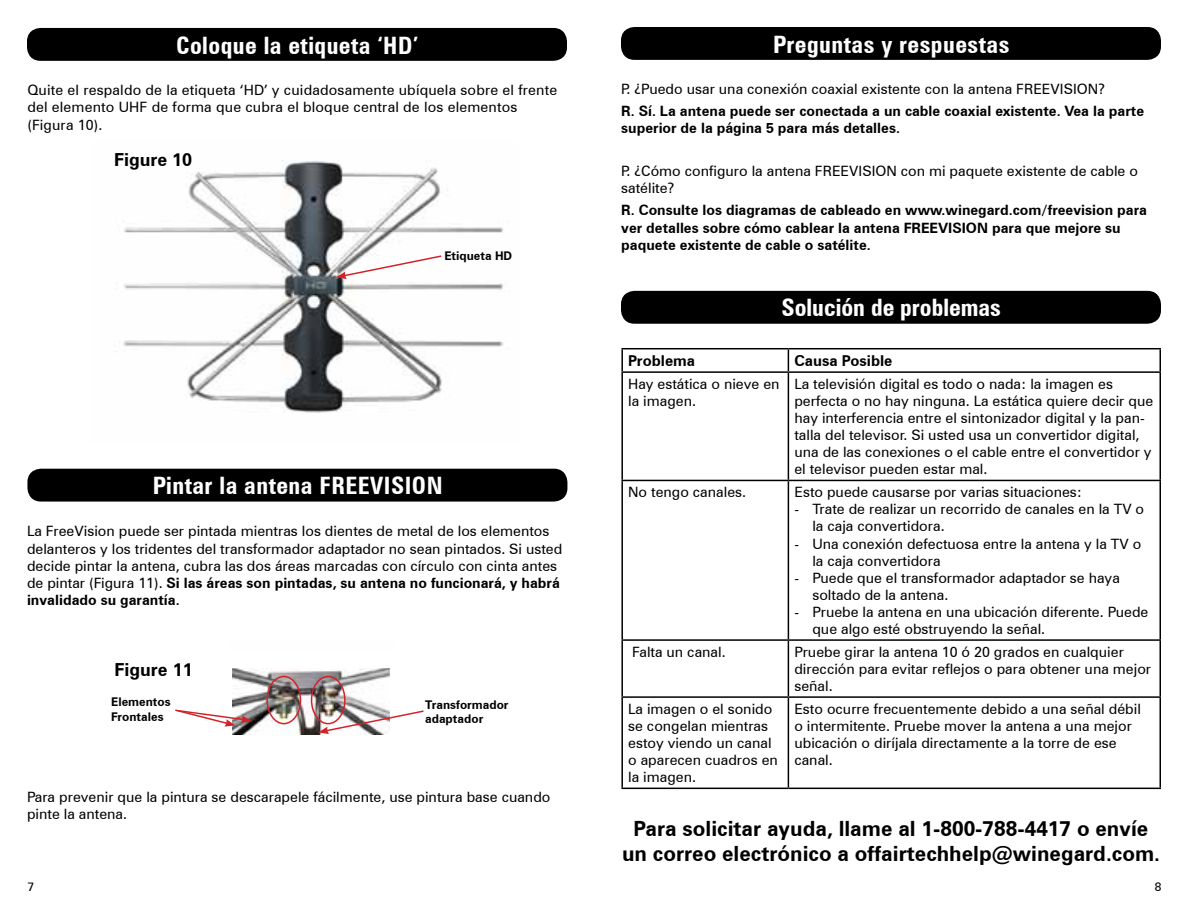
<style>
.page{position:relative;width:1188px;height:918px;background:#fff}
.page>*{position:absolute;margin:0;border:0;box-sizing:border-box;transform-origin:0 0}
.t1{font:700 condensed 24px "Zurich BT";letter-spacing:.02em;color:#fff}
.t2{font:700 condensed 24px "Zurich BT";color:#fff}
.t3{font:700 21px/25.2px "Zurich BT";color:#000;text-align:center}
.t4{font:700 18px "Zurich BT";color:#000}
.t5{font:700 15px "Zurich BT";color:#000}
.t6{font:14.25px/17.1px "Zurich BT";color:#000}
.t7{font:700 14.25px/17.5px "Zurich BT";color:#000}
.t8{font:700 12px/14.4px "Zurich BT";color:#000}
.t9{font:12px "Zurich BT";color:#000}
.s1{font-weight:700}
</style>
<div class="page">
<div style="left:621px;top:27px;width:540px;height:33px;background:#000;border-radius:14px"></div>
<div style="left:621px;top:291px;width:540px;height:33px;background:#000;border-radius:14px"></div>
<div style="left:27px;top:28px;width:540px;height:33px;background:#000;border-radius:14px"></div>
<div style="left:27px;top:469px;width:540px;height:33px;background:#000;border-radius:14px"></div>
<img style="left:232px;top:668px;width:158px;height:67px">
<svg style="left:175px;top:708px;width:77px;height:19px"></svg>
<svg style="left:318px;top:709px;width:106px;height:25px"></svg>
<div style="left:266px;top:676px;width:35px;height:48px;border:2px solid #d2232a;border-radius:50%"></div>
<div style="left:311px;top:676px;width:35px;height:48px;border:2px solid #d2232a;border-radius:50%"></div>
<img style="left:114px;top:160px;width:390px;height:253px">
<svg style="left:336px;top:254px;width:107px;height:25px"></svg>
<hr style="left:621px;top:348px;width:167px;height:1px;background:#000">
<hr style="left:621px;top:349px;width:2px;height:22px;background:#000">
<hr style="left:788px;top:348px;width:373px;height:1px;background:#000">
<svg style="left:788px;top:349px;width:1px;height:22px"></svg>
<svg style="left:1160px;top:349px;width:1px;height:22px"></svg>
<hr style="left:621px;top:371px;width:167px;height:2px;background:#000">
<hr style="left:621px;top:373px;width:2px;height:107px;background:#000">
<hr style="left:788px;top:371px;width:373px;height:2px;background:#000">
<hr style="left:788px;top:373px;width:1px;height:107px;background:#000">
<hr style="left:1160px;top:373px;width:1px;height:107px;background:#000">
<hr style="left:621px;top:480px;width:167px;height:1px;background:#000">
<hr style="left:621px;top:481px;width:2px;height:158px;background:#000">
<hr style="left:788px;top:480px;width:373px;height:1px;background:#000">
<hr style="left:788px;top:481px;width:1px;height:158px;background:#000">
<hr style="left:1160px;top:481px;width:1px;height:158px;background:#000">
<hr style="left:621px;top:639px;width:167px;height:2px;background:#000">
<hr style="left:621px;top:641px;width:2px;height:55px;background:#000">
<hr style="left:788px;top:639px;width:373px;height:2px;background:#000">
<hr style="left:788px;top:641px;width:1px;height:55px;background:#000">
<hr style="left:1160px;top:641px;width:1px;height:55px;background:#000">
<hr style="left:621px;top:696px;width:167px;height:2px;background:#000">
<hr style="left:621px;top:698px;width:2px;height:90px;background:#000">
<hr style="left:788px;top:696px;width:373px;height:2px;background:#000">
<hr style="left:788px;top:698px;width:1px;height:90px;background:#000">
<hr style="left:1160px;top:698px;width:1px;height:90px;background:#000">
<hr style="left:621px;top:788px;width:167px;height:1px;background:#000">
<hr style="left:788px;top:788px;width:373px;height:1px;background:#000">
<h1 class="t1" style="left:176px;top:30px;width:244px">Coloque la etiqueta ‘HD’</h1>
<p class="t6" style="left:27px;top:82px;width:531px">Quite el respaldo de la etiqueta ‘HD’ y cuidadosamente ubíquela sobre el frente del elemento UHF de forma que cubra el bloque central de los elementos (Figura 10).</p>
<p class="t4" style="left:114px;top:149px;width:80px">Figure 10</p>
<p class="t8" style="left:444px;top:248px;width:69px">Etiqueta HD</p>
<h1 class="t1" style="left:153px;top:471px;width:291px">Pintar la antena FREEVISION</h1>
<p class="t6" style="left:27px;top:523px;width:537px">La FreeVision puede ser pintada mientras los dientes de metal de los elementos delanteros y los tridentes del transformador adaptador no sean pintados. Si usted decide pintar la antena, cubra las dos áreas marcadas con círculo con cinta antes de pintar (Figura 11). <span class="s1">Si las áreas son pintadas, su antena no funcionará, y habrá invalidado su garantía.</span></p>
<p class="t4" style="left:115px;top:658px;width:80px">Figure 11</p>
<p class="t8" style="left:111px;top:695px;width:61px">Elementos<br>Frontales</p>
<p class="t8" style="left:425px;top:697px;width:85px">Transformador adaptador</p>
<p class="t6" style="left:27px;top:788px;width:525px">Para prevenir que la pintura se descarapele fácilmente, use pintura base cuando pinte la antena.</p>
<h1 class="t1" style="left:773px;top:29px;width:238px">Preguntas y respuestas</h1>
<p class="t6" style="left:621px;top:80px;width:486px">P. ¿Puedo usar una conexión coaxial existente con la antena FREEVISION?</p>
<p class="t7" style="left:621px;top:102px;width:524px">R. Sí. La antena puede ser conectada a un cable coaxial existente. Vea la parte superior de la página 5 para más detalles.</p>
<p class="t6" style="left:621px;top:163px;width:518px">P. ¿Cómo configuro la antena FREEVISION con mi paquete existente de cable o satélite?</p>
<p class="t7" style="left:621px;top:201px;width:527px">R. Consulte los diagramas de cableado en www.winegard.com/freevision para ver detalles sobre cómo cablear la antena FREEVISION para que mejore su paquete existente de cable o satélite.</p>
<h1 class="t2" style="left:782px;top:293px;width:221px">Solución de problemas</h1>
<p class="t5" style="left:628px;top:352px;width:68px">Problema</p>
<p class="t5" style="left:794px;top:352px;width:100px">Causa Posible</p>
<p class="t6" style="left:628px;top:375px;width:153px">Hay estática o nieve en la imagen.</p>
<p class="t6" style="left:794px;top:375px;width:360px">La televisión digital es todo o nada: la imagen es perfecta o no hay ninguna. La estática quiere decir que hay interferencia entre el sintonizador digital y la pan&shy;talla del televisor. Si usted usa un convertidor digital, una de las conexiones o el cable entre el convertidor y el televisor pueden estar mal.</p>
<p class="t6" style="left:628px;top:484px;width:119px">No tengo canales.</p>
<p class="t6" style="left:794px;top:484px;width:289px">Esto puede causarse por varias situaciones:</p>
<p class="t6" style="left:812px;top:501px;width:333px;text-indent:-18px">- Trate de realizar un recorrido de canales en la TV o la caja convertidora.</p>
<p class="t6" style="left:812px;top:535px;width:331px;text-indent:-18px">- Una conexión defectuosa entre la antena y la TV o la caja convertidora</p>
<p class="t6" style="left:812px;top:569px;width:309px;text-indent:-18px">- Puede que el transformador adaptador se haya soltado de la antena.</p>
<p class="t6" style="left:812px;top:603px;width:338px;text-indent:-18px">- Pruebe la antena en una ubicación diferente. Puede que algo esté obstruyendo la señal.</p>
<p class="t6" style="left:632px;top:643px;width:95px">Falta un canal.</p>
<p class="t6" style="left:794px;top:643px;width:358px">Pruebe girar la antena 10 ó 20 grados en cualquier dirección para evitar reflejos o para obtener una mejor señal.</p>
<p class="t6" style="left:628px;top:700px;width:151px">La imagen o el sonido se congelan mientras estoy viendo un canal o aparecen cuadros en la imagen.</p>
<p class="t6" style="left:794px;top:700px;width:348px">Esto ocurre frecuentemente debido a una señal débil o intermitente. Pruebe mover la antena a una mejor ubicación o diríjala directamente a la torre de ese canal.</p>
<h2 class="t3" style="left:622px;top:815px;width:539px">Para solicitar ayuda, llame al 1-800-788-4417 o envíe un correo electrónico a offairtechhelp@winegard.com.</h2>
<p class="t9" style="left:27px;top:879px;width:8px">7</p>
<p class="t9" style="left:1155px;top:879px;width:8px">8</p>
</div>
